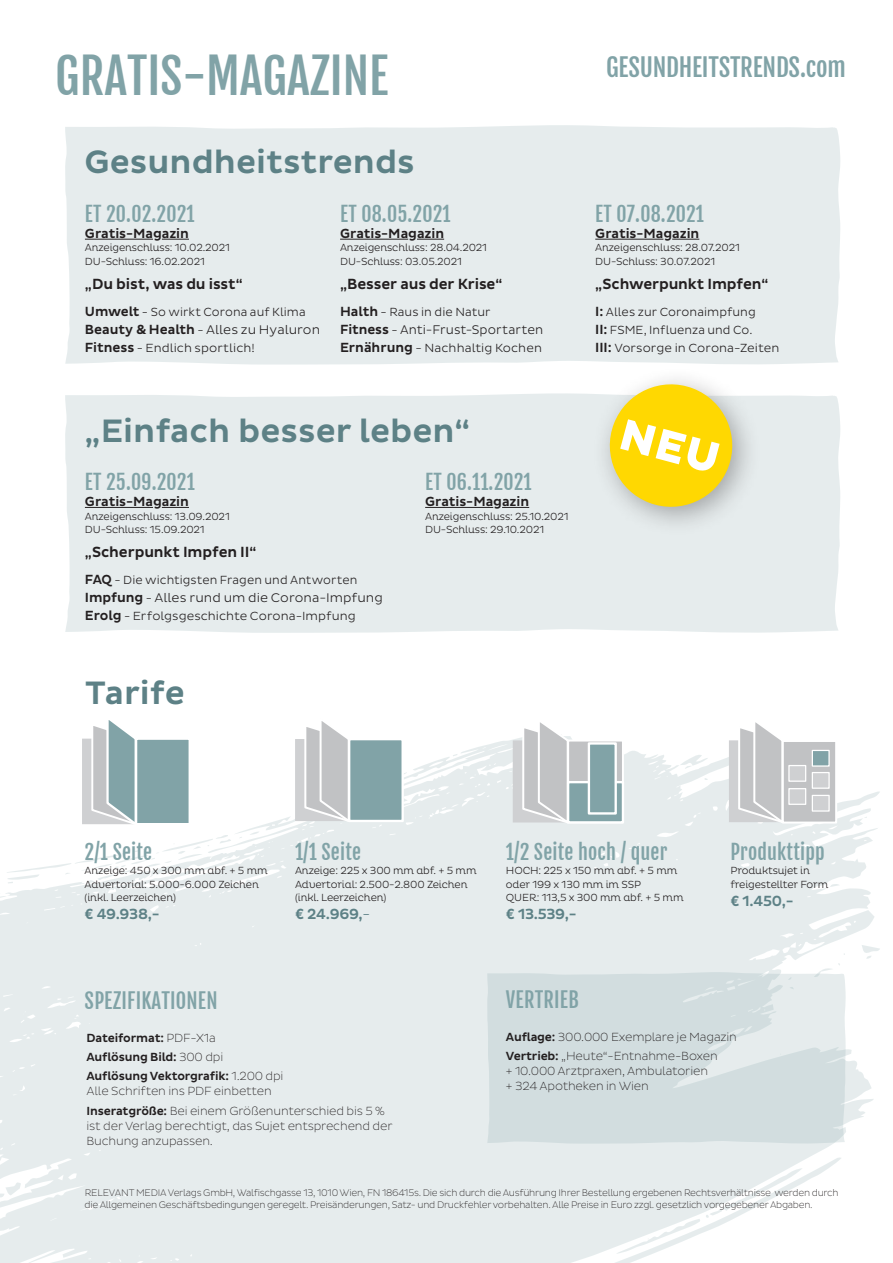
<style>
.page{position:relative;width:893px;height:1263px;background:#fff}
.page>*{position:absolute;margin:0;border:0;box-sizing:border-box;transform-origin:0 0}
.t1{font:48px "Fjalla One";color:#81a3a7}
.t2{font:500 33px "Pluto Sans";color:#5d8186}
.t3{font:24.9px "Fjalla One";letter-spacing:-.01em;color:#81a3a7}
.t4{font:21px "Fjalla One";letter-spacing:.01em;color:#81a3a7}
.t5{font:20.4px "Fjalla One";letter-spacing:.01em;color:#81a3a7}
.t6{font:500 15px "Pluto Sans";letter-spacing:-.01em;color:#231f20}
.t7{font:500 15px "Pluto Sans";letter-spacing:-.02em;color:#5d8186}
.t8{font:500 13.5px "Pluto Sans";letter-spacing:-.005em;color:#231f20}
.t9{font:300 12.75px "Pluto Sans";color:#231f20}
.t10{font:300 12.75px "Pluto Sans";color:#231f20;scale:.96 1}
.t11{font:200 12px/19.2px "Pluto Sans";letter-spacing:-.015em;color:#231f20}
.t12{font:300 12px "Pluto Sans";letter-spacing:.005em;color:#231f20;scale:.96 1}
.t13{font:300 12px/18px "Pluto Sans";letter-spacing:.005em;color:#231f20}
.t14{font:500 12px/19.2px "Pluto Sans";letter-spacing:-.015em;color:#231f20}
.t15{font:300 10.5px/13.5px "Pluto";letter-spacing:-.015em;color:#231f20}
.t16{font:200 9.75px/12px "Pluto Sans";letter-spacing:-.03em;color:#231f20;scale:.95 1}
.s1{font-weight:500;font-size:13.5px}
.s2{font-size:12px}
.s3{font-family:"Pluto";font-weight:300}
.s4{font-weight:200}
.s5{font-weight:500}
</style>
<div class="page">
<div style="left:65px;top:393px;width:775px;height:240px;background:#e6eced"></div>
<div style="left:65px;top:125px;width:775px;height:240px;background:#e6eced"></div>
<svg style="left:0;top:736px;width:880px;height:527px;background:#e9eeef"></svg>
<svg style="left:0;top:1181px;width:21px;height:19px"></svg>
<svg style="left:830px;top:883px;width:10px;height:4px"></svg>
<svg style="left:861px;top:945px;width:19px;height:14px"></svg>
<svg style="left:679px;top:754px;width:29px;height:15px"></svg>
<svg style="left:814px;top:963px;width:26px;height:9px"></svg>
<svg style="left:863px;top:816px;width:4px;height:3px"></svg>
<svg style="left:0;top:894px;width:8px;height:5px"></svg>
<svg style="left:729px;top:722px;width:55px;height:104px"></svg>
<div style="left:782px;top:740px;width:55px;height:83px;background:#c1c2c4;border:2px solid #fff"></div>
<div style="left:812px;top:750px;width:18px;height:17px;background:#81a3a7;border:1px solid #fff"></div>
<div style="left:788px;top:765px;width:18px;height:17px;background:#cfd0d2;border:1px solid #fff"></div>
<div style="left:812px;top:772px;width:18px;height:17px;background:#cfd0d2;border:1px solid #fff"></div>
<div style="left:788px;top:788px;width:18px;height:17px;background:#cfd0d2;border:1px solid #fff"></div>
<div style="left:812px;top:795px;width:18px;height:17px;background:#cfd0d2;border:1px solid #fff"></div>
<hr style="left:85px;top:507px;width:68px;height:1px;background:#231f20">
<svg style="left:162px;top:507px;width:27px;height:1px"></svg>
<hr style="left:425px;top:507px;width:68px;height:1px;background:#231f20">
<svg style="left:502px;top:507px;width:27px;height:1px"></svg>
<hr style="left:85px;top:239px;width:68px;height:1px;background:#231f20">
<svg style="left:162px;top:239px;width:27px;height:1px"></svg>
<hr style="left:340px;top:239px;width:68px;height:1px;background:#231f20">
<svg style="left:417px;top:239px;width:27px;height:1px"></svg>
<hr style="left:595px;top:239px;width:68px;height:1px;background:#231f20">
<svg style="left:672px;top:239px;width:27px;height:1px"></svg>
<svg style="left:7px;top:720px;width:400px;height:163px"></svg>
<div style="left:135px;top:737px;width:56px;height:88px;background:#81a3a7;border:2px solid #fff"></div>
<div style="left:592px;top:367px;width:169px;height:169px;background:#231f20;opacity:.35"></div>
<svg style="left:487px;top:972px;width:359px;height:172px;background:#d5dfe1"></svg>
<svg style="left:513px;top:722px;width:57px;height:104px"></svg>
<div style="left:567px;top:739px;width:57px;height:84px;background:#c1c2c4;border:2px solid #fff"></div>
<div style="left:567px;top:781px;width:57px;height:42px;background:#81a3a7;border:2px solid #fff"></div>
<div style="left:588px;top:742px;width:29px;height:73px;background:#81a3a7;border:2px solid #fff"></div>
<svg style="left:602px;top:376px;width:138px;height:139px;background:#f2db58"></svg>
<h1 class="t1" style="left:55px;top:46px;width:335px">GRATIS-MAGAZINE</h1>
<h2 class="t2" style="left:85px;top:143px;width:332px">Gesundheitstrends</h2>
<h3 class="t5" style="left:85px;top:201px;width:111px">ET 20.02.2021</h3>
<p class="t8" style="left:85px;top:226px;width:106px">Gratis-Magazin</p>
<p class="t15" style="left:85px;top:241px;width:147px">Anzeigenschluss: 10.02.2021<br>DU-Schluss: 16.02.2021</p>
<h3 class="t6" style="left:85px;top:276px;width:159px">„Du bist, was du isst“</h3>
<p class="t12" style="left:85px;top:305px;width:231px"><span class="s1">Umwelt</span> - So wirkt Corona auf Klima</p>
<p class="t9" style="left:85px;top:322px;width:237px"><span class="s1">Beauty &amp; Health</span> <span class="s2">-</span> Alles zu Hyaluron</p>
<p class="t12" style="left:85px;top:341px;width:178px"><span class="s1">Fitness</span> - Endlich sportlich!</p>
<h3 class="t5" style="left:340px;top:201px;width:112px">ET 08.05.2021</h3>
<p class="t8" style="left:340px;top:226px;width:106px">Gratis-Magazin</p>
<p class="t15" style="left:340px;top:241px;width:149px">Anzeigenschluss: 28.04.2021<br>DU-Schluss: 03.05.2021</p>
<h3 class="t6" style="left:340px;top:276px;width:164px">„Besser aus der Krise“</h3>
<p class="t13" style="left:340px;top:303px;width:152px"><span class="s1">Halth</span> - Raus in die Natur</p>
<p class="t10" style="left:340px;top:322px;width:213px"><span class="s1">Fitness</span> <span class="s2">-</span> Anti-Frust-Sportarten</p>
<p class="t13" style="left:340px;top:339px;width:203px"><span class="s1">Ernährung</span> - Nachhaltig Kochen</p>
<h2 class="t2" style="left:85px;top:412px;width:387px">„Einfach besser leben“</h2>
<h3 class="t5" style="left:85px;top:469px;width:111px">ET 25.09.2021</h3>
<p class="t8" style="left:85px;top:494px;width:106px">Gratis-Magazin</p>
<p class="t15" style="left:85px;top:509px;width:146px">Anzeigenschluss: 13.09.2021<br>DU-Schluss: 15.09.2021</p>
<h3 class="t6" style="left:85px;top:544px;width:173px">„Scherpunkt Impfen II“</h3>
<p class="t12" style="left:85px;top:573px;width:285px"><span class="s1">FAQ</span> - Die wichtigsten Fragen und Antworten</p>
<p class="t9" style="left:85px;top:590px;width:299px"><span class="s1">Impfung</span> <span class="s2">-</span> Alles rund um die Corona-Impfung</p>
<p class="t12" style="left:85px;top:609px;width:284px"><span class="s1">Erolg</span> - Erfolgsgeschichte Corona-Impfung</p>
<h2 class="t2" style="left:85px;top:674px;width:101px">Tarife</h2>
<h3 class="t5" style="left:425px;top:469px;width:108px">ET 06.11.2021</h3>
<p class="t8" style="left:425px;top:494px;width:106px">Gratis-Magazin</p>
<p class="t15" style="left:425px;top:509px;width:145px">Anzeigenschluss: 25.10.2021<br>DU-Schluss: 29.10.2021</p>
<h3 class="t3" style="left:606px;top:52px;width:241px">GESUNDHEITSTRENDS.com</h3>
<h3 class="t5" style="left:595px;top:201px;width:110px">ET 07.08.2021</h3>
<p class="t8" style="left:595px;top:226px;width:106px">Gratis-Magazin</p>
<p class="t15" style="left:595px;top:241px;width:146px">Anzeigenschluss: 28.07.2021<br>DU-Schluss: 30.07.2021</p>
<h3 class="t6" style="left:595px;top:276px;width:174px">„Schwerpunkt Impfen“</h3>
<p class="t13" style="left:595px;top:303px;width:186px"><span class="s1">I:</span> Alles zur Coronaimpfung<br><span class="s1">II:</span> FSME, Influenza und Co.<br><span class="s1">III:</span> Vorsorge in Corona-Zeiten</p>
<h3 class="t5" style="left:85px;top:840px;width:69px">2/1 Seite</h3>
<p class="t15" style="left:85px;top:864px;width:185px">Anzeige: 450 x 300 mm abf. + 5 mm<br>Advertorial: 5.000-6.000 Zeichen (inkl. Leerzeichen)</p>
<h3 class="t7" style="left:85px;top:905px;width:76px">€ 49.938,-</h3>
<h3 class="t5" style="left:295px;top:840px;width:67px">1/1 Seite</h3>
<p class="t15" style="left:295px;top:864px;width:183px">Anzeige: 225 x 300 mm abf. + 5 mm<br>Advertorial: 2.500-2.800 Zeichen (inkl. Leerzeichen)</p>
<h3 class="t7" style="left:295px;top:905px;width:77px">€ 24.969,<span class="s3">-</span></h3>
<h3 class="t4" style="left:85px;top:987px;width:134px">SPEZIFIKATIONEN</h3>
<p class="t14" style="left:87px;top:1028px;width:198px">Dateiformat: <span class="s4">PDF-X1a<br></span>Auflösung Bild: <span class="s4">300 dpi<br></span>Auflösung Vektorgrafik: <span class="s4">1.200 dpi</span></p>
<p class="t11" style="left:87px;top:1082px;width:300px">Alle Schriften ins PDF einbetten<br><span class="s5">Inseratgröße:</span> Bei einem Größenunterschied bis 5 %</p>
<p class="t11" style="left:87px;top:1118px;width:308px;line-height:15px">ist der Verlag berechtigt, das Sujet entsprechend der<br>Buchung anzupassen.</p>
<h3 class="t5" style="left:506px;top:840px;width:163px">1/2 Seite hoch / quer</h3>
<p class="t15" style="left:506px;top:864px;width:179px">HOCH: 225 x 150 mm abf. + 5 mm oder 199 x 130 mm im SSP<br>QUER: 113,5 x 300 mm abf. + 5 mm</p>
<h3 class="t7" style="left:506px;top:905px;width:72px">€ 13.539,-</h3>
<h3 class="t4" style="left:506px;top:986px;width:74px">VERTRIEB</h3>
<h3 class="t5" style="left:730px;top:840px;width:96px">Produkttipp</h3>
<p class="t15" style="left:730px;top:864px;width:99px">Produktsujet in freigestellter Form</p>
<h3 class="t7" style="left:730px;top:892px;width:65px">€ 1.450,-</h3>
<p class="t11" style="left:506px;top:1027px;width:233px"><span class="s5">Auflage:</span> 300.000 Exemplare je Magazin<br><span class="s5">Vertrieb:</span> „Heute“-Entnahme-Boxen</p>
<p class="t11" style="left:506px;top:1063px;width:204px;line-height:15px">+ 10.000 Arztpraxen, Ambulatorien + 324 Apotheken in Wien</p>
<p class="t16" style="left:85px;top:1186px;width:795px">RELEVANT MEDIA Verlags GmbH, Walfischgasse 13, 1010 Wien, FN 186415s. Die sich durch die Ausführung Ihrer Bestellung ergebenen Rechtsverhältnisse werden durch die Allgemeinen Geschäftsbedingungen geregelt. Preisänderungen, Satz- und Druckfehler vorbehalten. Alle Preise in Euro zzgl. gesetzlich vorgegebener Abgaben.</p>
</div>
